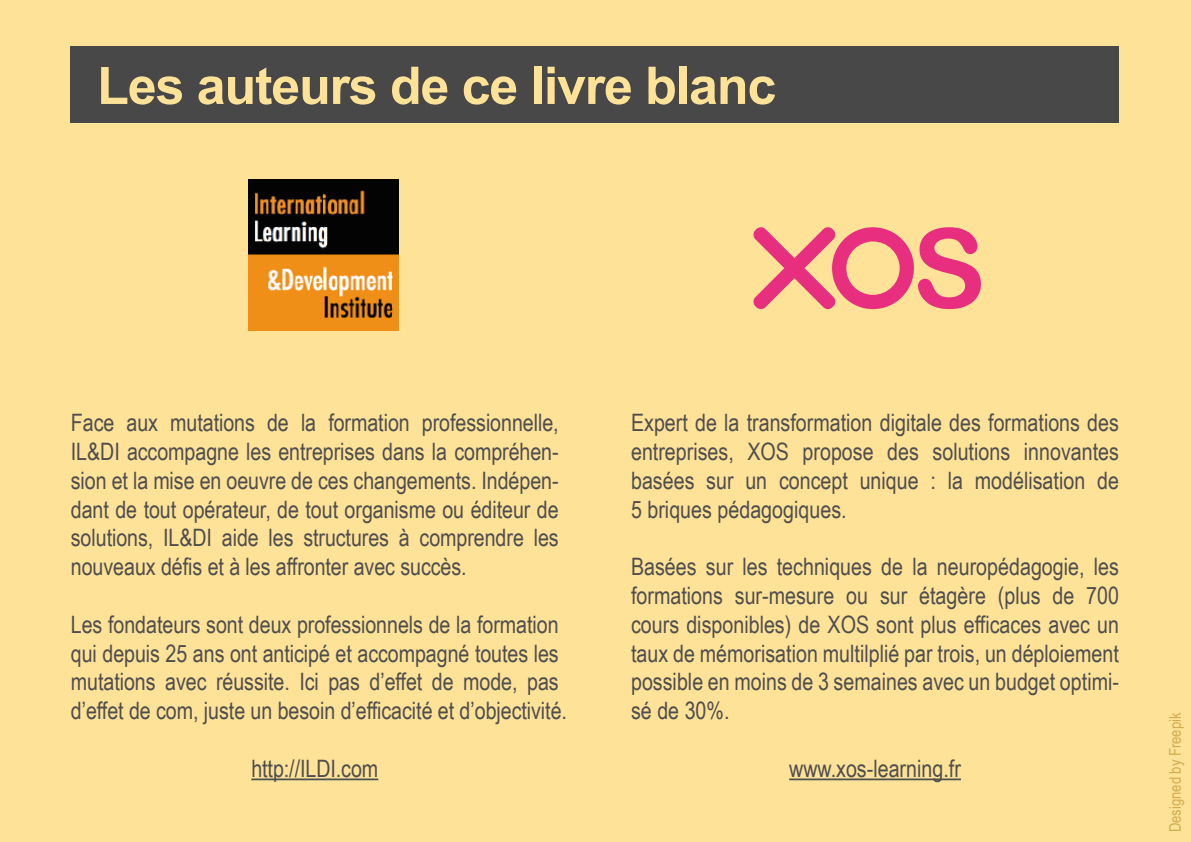
<style>
.page{position:relative;width:1191px;height:842px;background:#fee298}
.page>*{position:absolute;margin:0;border:0;box-sizing:border-box;transform-origin:0 0}
.t1{font:700 52px "Arial";letter-spacing:-.02em;color:#fee298}
.t2{font:24px/28.8px "Arial Narrow";letter-spacing:-.005em;color:#4f4e4e;text-align:justify}
.t3{font:16px "Arial Narrow";letter-spacing:-.005em;color:#d4ab4f}
</style>
<div class="page">
<div style="left:71px;top:47px;width:1048px;height:76px;background:#484848"></div>
<hr style="left:251px;top:778px;width:127px;height:2px;background:#4f4e4e">
<hr style="left:789px;top:778px;width:172px;height:2px;background:#4f4e4e">
<svg style="left:753px;top:227px;width:228px;height:83px"></svg>
<img style="left:249px;top:180px;width:150px;height:151px">
<h1 class="t1" style="left:97px;top:49px;width:680px">Les auteurs de ce livre blanc</h1>
<p class="t2" style="left:71px;top:407px;width:489px">Face aux mutations de la formation professionnelle, IL&amp;DI accompagne les entreprises dans la compréhen&shy;sion et la mise en oeuvre de ces changements. Indépen&shy;dant de tout opérateur, de tout organisme ou éditeur de solutions, IL&amp;DI aide les structures à comprendre les nouveaux défis et à les affronter avec succès.</p>
<p class="t2" style="left:71px;top:609px;width:497px;text-align:left">Les fondateurs sont deux professionnels de la formation qui depuis 25 ans ont anticipé et accompagné toutes les mutations avec réussite. Ici pas d’effet de mode, pas d’effet de com, juste un besoin d’efficacité et d’objectivité.</p>
<p class="t2" style="left:251px;top:753px;width:128px">http://ILDI.com</p>
<p class="t2" style="left:631px;top:407px;width:489px">Expert de la transformation digitale des formations des entreprises, XOS propose des solutions innovantes basées sur un concept unique : la modélisation de 5 briques pédagogiques.</p>
<p class="t2" style="left:631px;top:551px;width:489px">Basées sur les techniques de la neuropédagogie, les formations sur-mesure ou sur étagère (plus de 700 cours disponibles) de XOS sont plus efficaces avec un taux de mémorisation multilplié par trois, un déploiement possible en moins de 3 semaines avec un budget optimi&shy;sé de 30%.</p>
<p class="t2" style="left:789px;top:753px;width:173px">www.xos-learning.fr</p>
<p class="t3" style="left:1163px;top:832px;width:121px;rotate:-90deg">Designed by Freepik</p>
</div>
